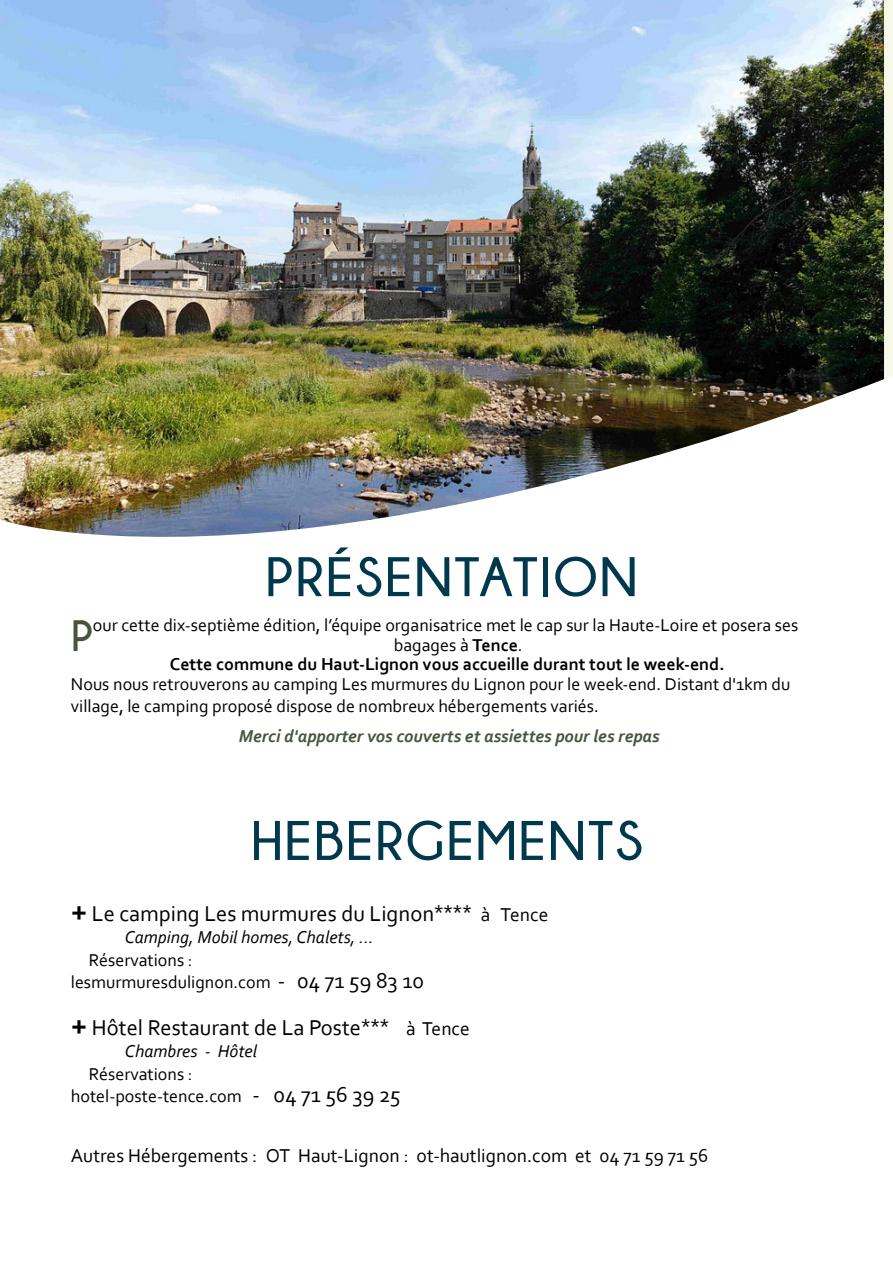
<style>
.page{position:relative;width:893px;height:1263px;background:#fff}
.page>*{position:absolute;margin:0;border:0;box-sizing:border-box;transform-origin:0 0}
.t1{font:700 55.5px "Champagne&Limousines";letter-spacing:.04em;color:#00384d}
.t2{font:700 39.45px "Caviar Dreams";color:#47553c}
.t3{font:22.5px "Corbel";color:#000}
.t4{font:19.5px "Corbel";color:#000}
.t5{font:18px/22.5px "Corbel";color:#000}
.t6{font:700 18px "Corbel";color:#000}
.t7{font:italic 700 18px "Corbel";color:#47553c}
.t8{font:italic 18px "Corbel";color:#000}
.s1{font-weight:700}
.s2{font-weight:700;font-size:31.5px}
.s3{font-size:22.5px}
</style>
<div class="page">
<div style="left:884px;top:0;width:9px;height:379px;background:#f6f9e7"></div>
<img style="left:0;top:0;width:884px;height:537px">
<h1 class="t1" style="left:265px;top:546px;width:374px">PRÉSENTATION</h1>
<h2 class="t2" style="left:71px;top:612px;width:24px">P</h2>
<p class="t5" style="left:93px;top:614px;width:707px">our cette dix-septième édition, l’équipe organisatrice met le cap sur la Haute-Loire et posera ses</p>
<p class="t5" style="left:394px;top:633px;width:130px">bagages à <span class="s1">Tence</span>.</p>
<p class="t6" style="left:170px;top:653px;width:556px">Cette commune du Haut-Lignon vous accueille durant tout le week-end.</p>
<p class="t5" style="left:71px;top:673px;width:721px;line-height:21.6px">Nous nous retrouverons au camping Les murmures du Lignon pour le week-end. Distant d'1km du village, le camping proposé dispose de nombreux hébergements variés.</p>
<p class="t7" style="left:239px;top:724px;width:423px">Merci d'apporter vos couverts et assiettes pour les repas</p>
<h1 class="t1" style="left:251px;top:810px;width:393px">HEBERGEMENTS</h1>
<p class="t3" style="left:71px;top:899px;width:365px"><span class="s2">+</span> Le camping Les murmures du Lignon</p>
<p class="t4" style="left:481px;top:902px;width:69px">à Tence</p>
<p class="t8" style="left:125px;top:926px;width:250px">Camping, Mobil homes, Chalets, ...</p>
<p class="t5" style="left:71px;top:948px;width:355px;text-indent:18px">Réservations :<br>lesmurmuresdulignon.com <span class="s3">- 04 71 59 83 10</span></p>
<p class="t3" style="left:71px;top:1013px;width:292px"><span class="s2">+</span> Hôtel Restaurant de La Poste</p>
<p class="t4" style="left:406px;top:1016px;width:65px">à Tence</p>
<p class="t8" style="left:125px;top:1040px;width:134px">Chambres - Hôtel</p>
<p class="t5" style="left:71px;top:1062px;width:331px;text-indent:18px">Réservations :<br>hotel-poste-tence.com <span class="s3">- 04 71 56 39 25</span></p>
<p class="t4" style="left:71px;top:1144px;width:639px">Autres Hébergements : OT Haut-Lignon : ot-hautlignon.com et 04 71 59 71 56</p>
</div>
